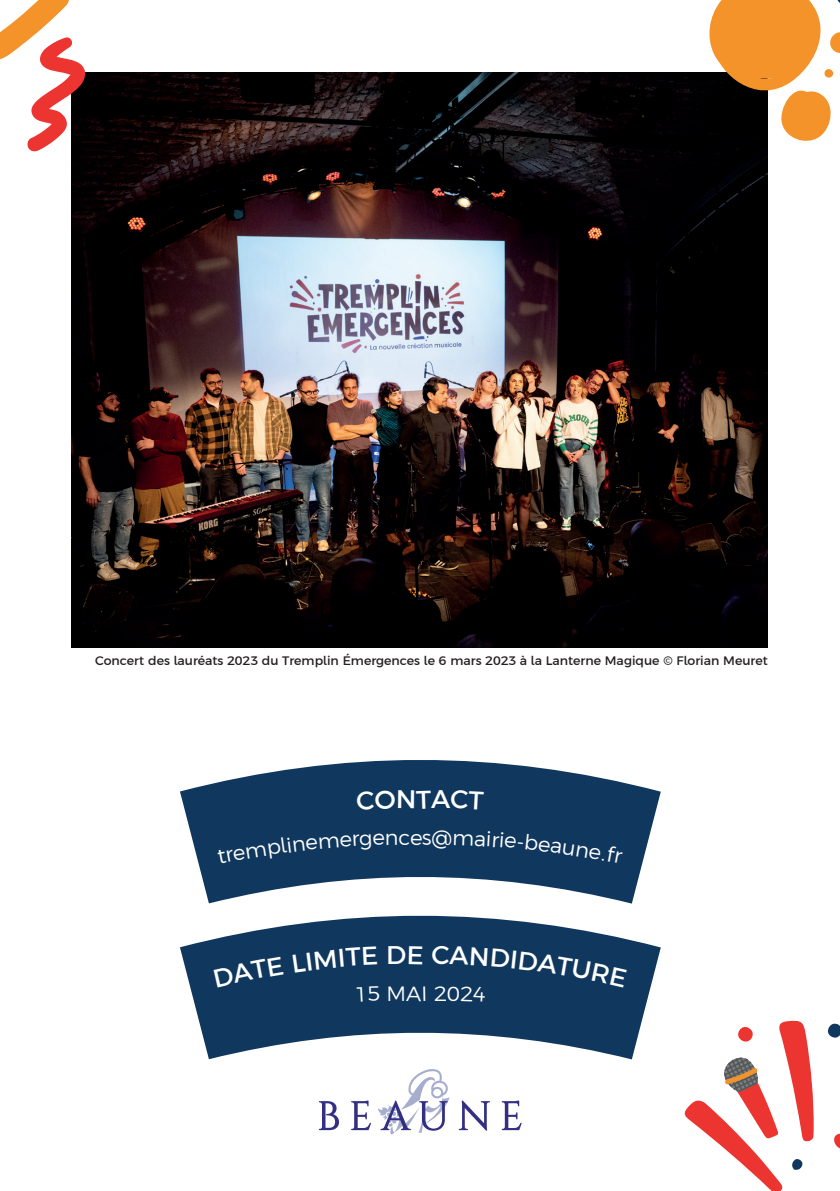
<style>
.page{position:relative;width:840px;height:1191px;background:#fff}
.page>*{position:absolute;margin:0;border:0;box-sizing:border-box;transform-origin:0 0}
.t1{font:26px "Argentum Sans";color:#fff}
.t2{font:300 21px "Argentum Sans";color:#fff}
.t3{font:12.6px "Argentum Sans";color:#231f20}
</style>
<div class="page">
<img style="left:72px;top:72px;width:695px;height:575px">
<svg style="left:180px;top:915px;width:480px;height:144px;fill:#10385e"></svg>
<svg style="left:180px;top:760px;width:480px;height:143px;fill:#10385e"></svg>
<svg style="left:0;top:0;width:86px;height:152px"></svg>
<svg style="left:834px;top:1133px;width:5px;height:15px"></svg>
<svg style="left:827px;top:1023px;width:12px;height:15px"></svg>
<svg style="left:684px;top:1020px;width:129px;height:171px"></svg>
<svg style="left:319px;top:1101px;width:20px;height:29px"></svg>
<svg style="left:351px;top:1100px;width:20px;height:30px"></svg>
<svg style="left:378px;top:1069px;width:71px;height:65px"></svg>
<svg style="left:458px;top:1100px;width:31px;height:30px"></svg>
<svg style="left:501px;top:1100px;width:20px;height:30px"></svg>
<svg style="left:705px;top:0;width:134px;height:146px"></svg>
<div style="left:213px;top:956px;width:70px;height:31px;background:#10385e"></div>
<div style="left:292px;top:946px;width:85px;height:26px;background:#10385e"></div>
<svg style="left:408px;top:946px;width:14px;height:18px"></svg>
<svg style="left:356px;top:986px;width:6px;height:15px"></svg>
<svg style="left:368px;top:986px;width:11px;height:15px"></svg>
<svg style="left:406px;top:985px;width:19px;height:15px"></svg>
<div style="left:447px;top:946px;width:180px;height:56px;background:#10385e"></div>
<svg style="left:356px;top:790px;width:75px;height:20px"></svg>
<svg style="left:450px;top:790px;width:33px;height:19px"></svg>
<div style="left:217px;top:833px;width:180px;height:31px;background:#10385e"></div>
<svg style="left:410px;top:833px;width:21px;height:12px"></svg>
<div style="left:453px;top:831px;width:169px;height:33px;background:#10385e"></div>
<p class="t3" style="left:95px;top:651px;width:673px">Concert des lauréats 2023 du Tremplin Émergences le 6 mars 2023 à la Lanterne Magique © Florian Meuret</p>
<h1 class="t1" style="left:431px;top:780px;width:21px">A</h1>
<h2 class="t2" style="left:398px;top:822px;width:13px">c</h2>
<h2 class="t2" style="left:431px;top:822px;width:22px">@</h2>
<h1 class="t1" style="left:386px;top:936px;width:22px">D</h1>
<h1 class="t1" style="left:431px;top:935px;width:20px">C</h1>
<h2 class="t2" style="left:386px;top:978px;width:21px">M</h2>
<h2 class="t2" style="left:433px;top:978px;width:14px">2</h2>
</div>
